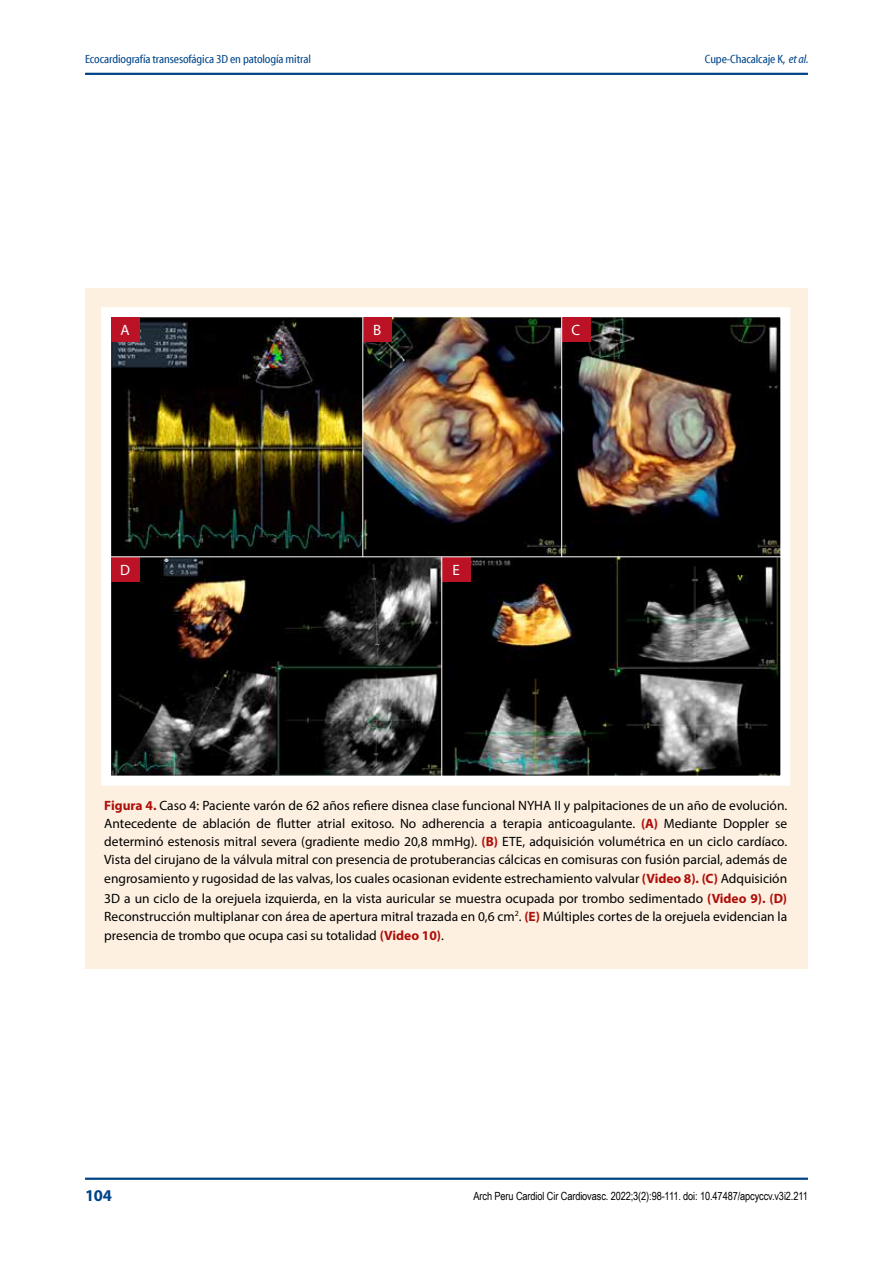
<style>
.page{position:relative;width:893px;height:1263px;background:#fff}
.page>*{position:absolute;margin:0;border:0;box-sizing:border-box;transform-origin:0 0}
.t1{font:700 16.5px "Myriad Pro";color:#048}
.t2{font:15px "Myriad Pro";color:#fff}
.t3{font:13.5px/18px "Myriad Pro";color:#000}
.t4{font:12px "Myriad Cn Web";letter-spacing:-.01em;color:#048}
.t5{font:11.25px "Arial Narrow";letter-spacing:-.01em;color:#000}
.s1{font-family:"Myriad Cn It Web"}
.s2{font-weight:700;color:#ae0f0a}
</style>
<div class="page">
<hr style="left:85px;top:73px;width:723px;height:2px;background:#048">
<hr style="left:85px;top:1177px;width:723px;height:3px;background:#048">
<div style="left:85px;top:288px;width:723px;height:681px;background:#fdf0e1"></div>
<img style="left:112px;top:318px;width:667px;height:457px">
<div style="left:101px;top:307px;width:689px;height:479px;border:10px solid #fff"></div>
<div style="left:111px;top:317px;width:28px;height:25px;background:#bb1225"></div>
<div style="left:111px;top:557px;width:28px;height:25px;background:#bb1225"></div>
<div style="left:363px;top:317px;width:28px;height:25px;background:#bb1225"></div>
<div style="left:442px;top:557px;width:28px;height:25px;background:#bb1225"></div>
<div style="left:562px;top:317px;width:28px;height:25px;background:#bb1225"></div>
<hr style="left:109px;top:556px;width:674px;height:1px;background:#fff">
<hr style="left:362px;top:315px;width:1px;height:242px;background:#fff">
<hr style="left:561px;top:315px;width:1px;height:242px;background:#fff">
<hr style="left:441px;top:557px;width:1px;height:219px;background:#fff">
<p class="t4" style="left:85px;top:53px;width:227px">Ecocardiografía transesofágica 3D en patología mitral</p>
<p class="t4" style="left:705px;top:53px;width:105px">Cupe-Chacalcaje K, <span class="s1">et al.</span></p>
<p class="t2" style="left:121px;top:321px;width:11px">A</p>
<p class="t2" style="left:120px;top:560px;width:11px">D</p>
<p class="t2" style="left:373px;top:321px;width:10px">B</p>
<p class="t2" style="left:453px;top:560px;width:9px">E</p>
<p class="t2" style="left:572px;top:321px;width:10px">C</p>
<p class="t3" style="left:104px;top:796px;width:684px;text-align:justify"><span class="s2">Figura 4.</span> Caso 4: Paciente varón de 62 años refiere disnea clase funcional NYHA II y palpitaciones de un año de evolución.<br>Antecedente de ablación de flutter atrial exitoso. No adherencia a terapia anticoagulante. <span class="s2">(A)</span> Mediante Doppler se determinó estenosis mitral severa (gradiente medio 20,8 mmHg). <span class="s2">(B)</span> ETE, adquisición volumétrica en un ciclo cardíaco.<br>Vista del cirujano de la válvula mitral con presencia de protuberancias cálcicas en comisuras con fusión parcial, además de</p>
<p class="t3" style="left:104px;top:868px;width:684px;line-height:19.5px">engrosamiento y rugosidad de las valvas, los cuales ocasionan evidente estrechamiento valvular <span class="s2">(Video 8). (C)</span> Adquisición<br>3D a un ciclo de la orejuela izquierda, en la vista auricular se muestra ocupada por trombo sedimentado <span class="s2">(Video 9). (D)</span></p>
<p class="t3" style="left:104px;top:906px;width:684px;line-height:19.5px">Reconstrucción multiplanar con área de apertura mitral trazada en 0,6 cm<sup>2</sup>. <span class="s2">(E)</span> Múltiples cortes de la orejuela evidencian la presencia de trombo que ocupa casi su totalidad <span class="s2">(Video 10)</span>.</p>
<p class="t1" style="left:85px;top:1184px;width:28px">104</p>
<p class="t5" style="left:474px;top:1188px;width:336px">Arch Peru Cardiol Cir Cardiovasc. 2022;3(2):98-111. doi: 10.47487/apcyccv.v3i2.211</p>
</div>
